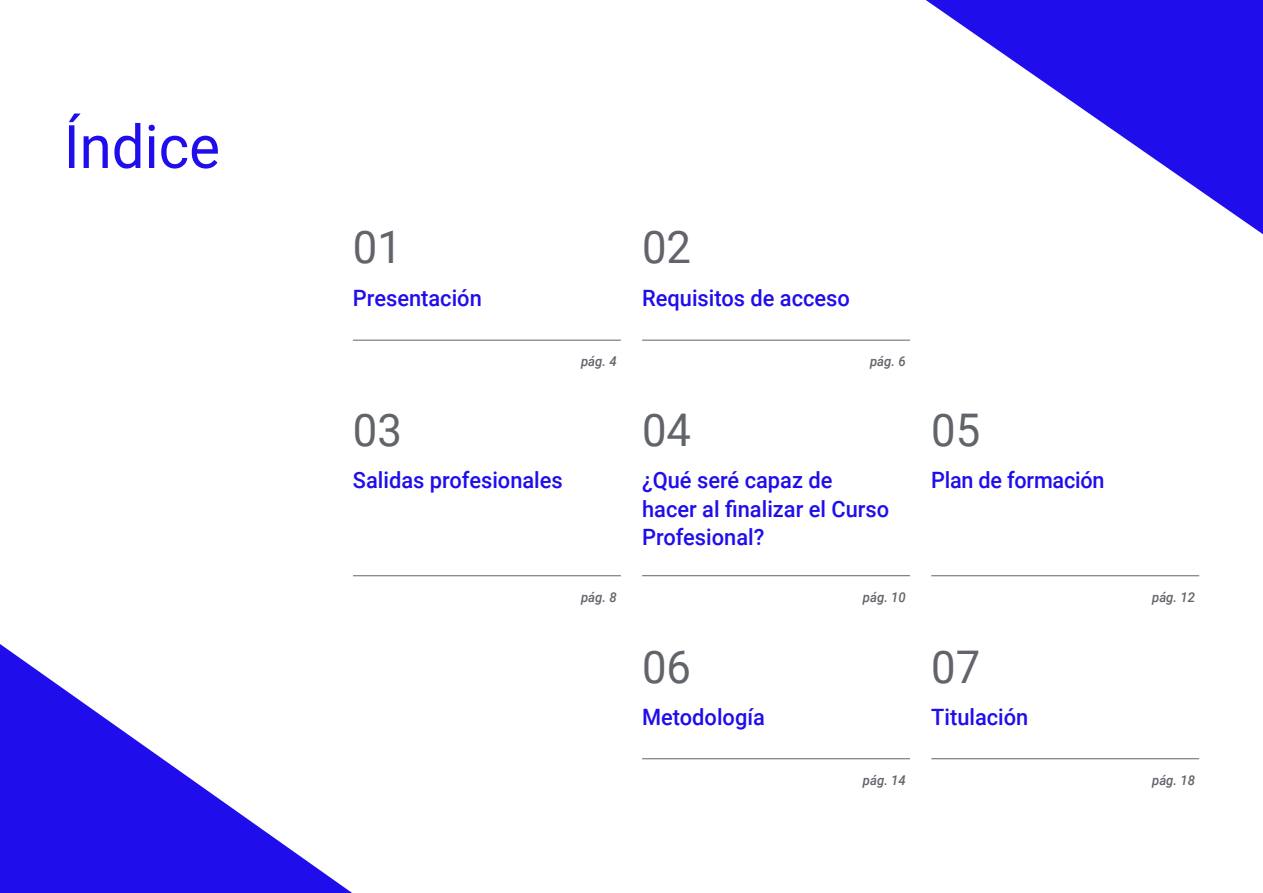
<style>
.page{position:relative;width:1263px;height:893px;background:#fff}
.page>*{position:absolute;margin:0;border:0;box-sizing:border-box;transform-origin:0 0}
.t1{font:60px "Roboto";color:#1f0dec}
.t2{font:45px "Roboto";color:#61646a}
.t3{font:500 22.5px/28.5px "Roboto";color:#1f0dec}
.t4{font:500 22.5px "Roboto";color:#1f0dec;scale:.96 1}
.t5{font:italic 500 13.5px "Roboto";color:#61646a}
</style>
<div class="page">
<svg style="left:0;top:644px;width:352px;height:249px"></svg>
<svg style="left:926px;top:0;width:337px;height:234px"></svg>
<hr style="left:353px;top:340px;width:268px;height:1px;background:#61646a">
<hr style="left:931px;top:758px;width:268px;height:1px;background:#61646a">
<hr style="left:642px;top:340px;width:268px;height:1px;background:#61646a">
<hr style="left:353px;top:575px;width:268px;height:1px;background:#61646a">
<hr style="left:642px;top:575px;width:268px;height:1px;background:#61646a">
<hr style="left:931px;top:575px;width:268px;height:1px;background:#61646a">
<hr style="left:642px;top:758px;width:268px;height:1px;background:#61646a">
<h1 class="t1" style="left:64px;top:105px;width:158px">Índice</h1>
<h2 class="t2" style="left:353px;top:216px;width:51px">01</h2>
<h2 class="t2" style="left:642px;top:216px;width:51px">02</h2>
<p class="t3" style="left:353px;top:283px;width:130px">Presentación</p>
<p class="t3" style="left:642px;top:283px;width:209px">Requisitos de acceso</p>
<p class="t5" style="left:581px;top:351px;width:37px">pág. 4</p>
<p class="t5" style="left:870px;top:351px;width:37px">pág. 6</p>
<h2 class="t2" style="left:353px;top:398px;width:51px">03</h2>
<h2 class="t2" style="left:642px;top:398px;width:51px">04</h2>
<h2 class="t2" style="left:931px;top:398px;width:51px">05</h2>
<p class="t3" style="left:353px;top:465px;width:211px">Salidas profesionales</p>
<p class="t3" style="left:642px;top:465px;width:249px">¿Qué seré capaz de hacer al finalizar el Curso<br>Profesional?</p>
<p class="t4" style="left:931px;top:464px;width:182px">Plan de formación</p>
<p class="t5" style="left:581px;top:588px;width:37px">pág. 8</p>
<p class="t5" style="left:863px;top:588px;width:44px">pág. 10</p>
<p class="t5" style="left:1152px;top:588px;width:44px">pág. 12</p>
<h2 class="t2" style="left:642px;top:635px;width:51px">06</h2>
<h2 class="t2" style="left:931px;top:635px;width:51px">07</h2>
<p class="t3" style="left:642px;top:702px;width:124px">Metodología</p>
<p class="t3" style="left:931px;top:702px;width:99px">Titulación</p>
<p class="t5" style="left:863px;top:771px;width:44px">pág. 14</p>
<p class="t5" style="left:1152px;top:771px;width:44px">pág. 18</p>
</div>
